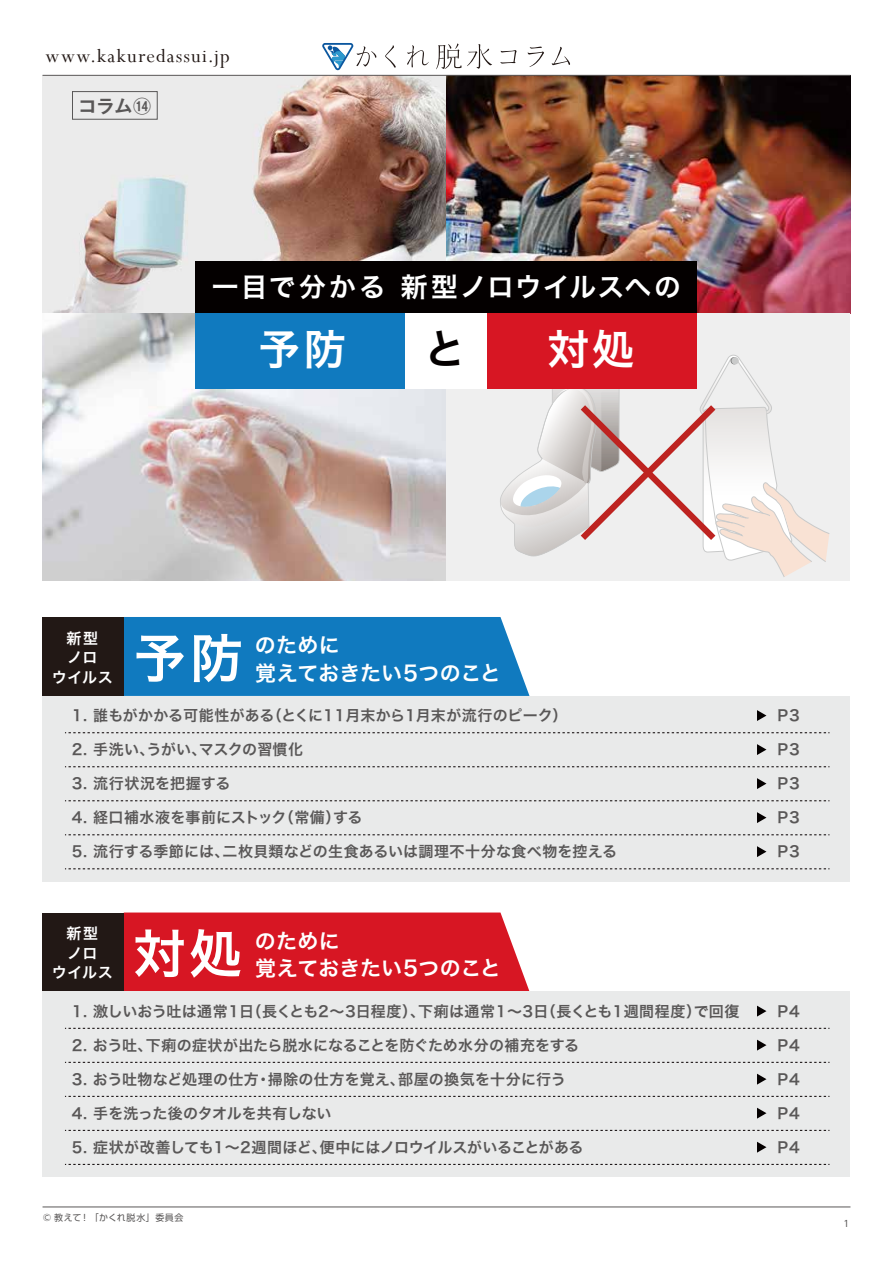
<style>
.page{position:relative;width:893px;height:1263px;background:#fff}
.page>*{position:absolute;margin:0;border:0;box-sizing:border-box;transform-origin:0 0}
.t1{font:52.5px "Hira Kaku Pro W6";color:#fff}
.t2{font:41.85px "Hira Kaku Pro W6";color:#fff}
.t3{font:41.85px "Hira Kaku Pro W6";color:#040000}
.t4{font:26.85px "Hira Kaku Pro W6";letter-spacing:.065em;color:#fff}
.t5{font:21px "Hira Kaku Pro W6";letter-spacing:.01em;color:#fff}
.t6{font:21px "Perpetua";letter-spacing:.06em;color:#221815}
.t7{font:700 18px "Gothic MB101 Pro De";color:#595757}
.t8{font:15px "Hira Kaku Pro W6";letter-spacing:.01em;color:#595757}
.t9{font:15px "Hira Kaku Pro W6";letter-spacing:-.015em;color:#595757}
.t10{font:15px/19.5px "Hira Kaku Pro W6";letter-spacing:.03em;color:#fff;text-align:center}
.t11{font:9px "UD Shin Go Pro";letter-spacing:.065em;color:#595757}
</style>
<div class="page">
<div style="left:124px;top:617px;width:405px;height:79px;background:#107abf"></div>
<div style="left:43px;top:617px;width:81px;height:79px;background:#221815"></div>
<div style="left:124px;top:912px;width:405px;height:79px;background:#d71623"></div>
<div style="left:43px;top:912px;width:81px;height:79px;background:#221815"></div>
<div style="left:43px;top:696px;width:807px;height:186px;background:#e9eaea"></div>
<svg style="left:65px;top:732px;width:764px;height:1px"></svg>
<svg style="left:65px;top:766px;width:764px;height:1px"></svg>
<svg style="left:65px;top:800px;width:764px;height:1px"></svg>
<svg style="left:65px;top:834px;width:764px;height:1px"></svg>
<svg style="left:65px;top:868px;width:764px;height:1px"></svg>
<img style="left:42px;top:75px;width:404px;height:506px">
<img style="left:446px;top:76px;width:404px;height:237px">
<div style="left:446px;top:313px;width:404px;height:268px;background:#efefef"></div>
<svg style="left:757px;top:710px;width:9px;height:11px"></svg>
<svg style="left:757px;top:744px;width:9px;height:11px"></svg>
<svg style="left:757px;top:778px;width:9px;height:11px"></svg>
<svg style="left:757px;top:812px;width:9px;height:11px"></svg>
<svg style="left:757px;top:846px;width:9px;height:11px"></svg>
<div style="left:43px;top:991px;width:807px;height:186px;background:#e9eaea"></div>
<svg style="left:65px;top:1028px;width:764px;height:1px"></svg>
<svg style="left:65px;top:1062px;width:764px;height:1px"></svg>
<svg style="left:65px;top:1096px;width:764px;height:1px"></svg>
<svg style="left:65px;top:1130px;width:764px;height:1px"></svg>
<svg style="left:65px;top:1164px;width:764px;height:1px"></svg>
<svg style="left:757px;top:1006px;width:9px;height:10px"></svg>
<svg style="left:757px;top:1040px;width:9px;height:10px"></svg>
<svg style="left:757px;top:1074px;width:9px;height:10px"></svg>
<svg style="left:757px;top:1108px;width:9px;height:11px"></svg>
<svg style="left:757px;top:1142px;width:9px;height:11px"></svg>
<svg style="left:500px;top:354px;width:330px;height:223px"></svg>
<div style="left:195px;top:313px;width:210px;height:76px;background:#107abf"></div>
<div style="left:405px;top:313px;width:82px;height:76px;background:#fff"></div>
<div style="left:195px;top:261px;width:501px;height:52px;background:#040000"></div>
<div style="left:487px;top:313px;width:209px;height:76px;background:#d71623"></div>
<div style="left:72px;top:91px;width:86px;height:29px;border:1px solid #595757"></div>
<hr style="left:43px;top:75px;width:807px;height:1px;background:#595757">
<hr style="left:43px;top:1207px;width:807px;height:1px;background:#595757">
<svg style="left:385px;top:45px;width:11px;height:23px"></svg>
<svg style="left:407px;top:45px;width:22px;height:22px"></svg>
<svg style="left:436px;top:44px;width:56px;height:25px"></svg>
<svg style="left:500px;top:50px;width:17px;height:14px"></svg>
<svg style="left:528px;top:47px;width:16px;height:20px"></svg>
<svg style="left:552px;top:47px;width:18px;height:18px"></svg>
<svg style="left:322px;top:43px;width:54px;height:27px"></svg>
<h3 class="t6" style="left:46px;top:43px;width:186px">www.kakuredassui.jp</h3>
<p class="t7" style="left:79px;top:91px;width:74px">コラム⑭</p>
<h3 class="t4" style="left:212px;top:262px;width:471px">一目で分かる 新型ノロウイルスへの</h3>
<h2 class="t2" style="left:258px;top:312px;width:89px">予防</h2>
<h2 class="t3" style="left:424px;top:312px;width:43px">と</h2>
<h2 class="t2" style="left:547px;top:312px;width:88px">対処</h2>
<p class="t10" style="left:52px;top:627px;width:62px">新型<br>ノロ<br>ウイルス</p>
<h3 class="t5" style="left:255px;top:626px;width:86px">のために</h3>
<h1 class="t1" style="left:133px;top:610px;width:111px">予防</h1>
<h3 class="t5" style="left:255px;top:654px;width:247px">覚えておきたい5つのこと</h3>
<p class="t8" style="left:72px;top:702px;width:497px">1. 誰もがかかる可能性がある（とくに11月末から1月末が流行のピーク）</p>
<p class="t8" style="left:72px;top:736px;width:233px">2. 手洗い、うがい、マスクの習慣化</p>
<p class="t8" style="left:72px;top:770px;width:160px">3. 流行状況を把握する</p>
<p class="t8" style="left:72px;top:804px;width:292px">4. 経口補水液を事前にストック（常備）する</p>
<p class="t8" style="left:72px;top:838px;width:547px">5. 流行する季節には、二枚貝類などの生食あるいは調理不十分な食べ物を控える</p>
<p class="t10" style="left:52px;top:923px;width:62px">新型<br>ノロ<br>ウイルス</p>
<h3 class="t5" style="left:255px;top:922px;width:86px">のために</h3>
<h1 class="t1" style="left:133px;top:906px;width:110px">対処</h1>
<h3 class="t5" style="left:255px;top:949px;width:247px">覚えておきたい5つのこと</h3>
<p class="t8" style="left:72px;top:997px;width:669px">1. 激しいおう吐は通常1日（長くとも2～3日程度）、下痢は通常1～3日（長くとも1週間程度）で回復</p>
<p class="t8" style="left:72px;top:1032px;width:509px">2. おう吐、下痢の症状が出たら脱水になることを防ぐため水分の補充をする</p>
<p class="t8" style="left:72px;top:1066px;width:495px">3. おう吐物など処理の仕方・掃除の仕方を覚え、部屋の換気を十分に行う</p>
<p class="t8" style="left:72px;top:1100px;width:261px">4. 手を洗った後のタオルを共有しない</p>
<p class="t9" style="left:72px;top:1134px;width:513px">5. 症状が改善しても1～2週間ほど、便中にはノロウイルスがいることがある</p>
<p class="t11" style="left:43px;top:1210px;width:142px">© 教えて！「かくれ脱水」委員会</p>
<p class="t8" style="left:777px;top:702px;width:24px">P3</p>
<p class="t8" style="left:777px;top:736px;width:24px">P3</p>
<p class="t8" style="left:777px;top:770px;width:24px">P3</p>
<p class="t8" style="left:777px;top:804px;width:24px">P3</p>
<p class="t8" style="left:777px;top:838px;width:24px">P3</p>
<p class="t8" style="left:777px;top:997px;width:24px">P4</p>
<p class="t8" style="left:777px;top:1032px;width:24px">P4</p>
<p class="t8" style="left:777px;top:1066px;width:24px">P4</p>
<p class="t8" style="left:777px;top:1100px;width:24px">P4</p>
<p class="t8" style="left:777px;top:1134px;width:24px">P4</p>
<p class="t11" style="left:843px;top:1216px;width:7px">1</p>
</div>
